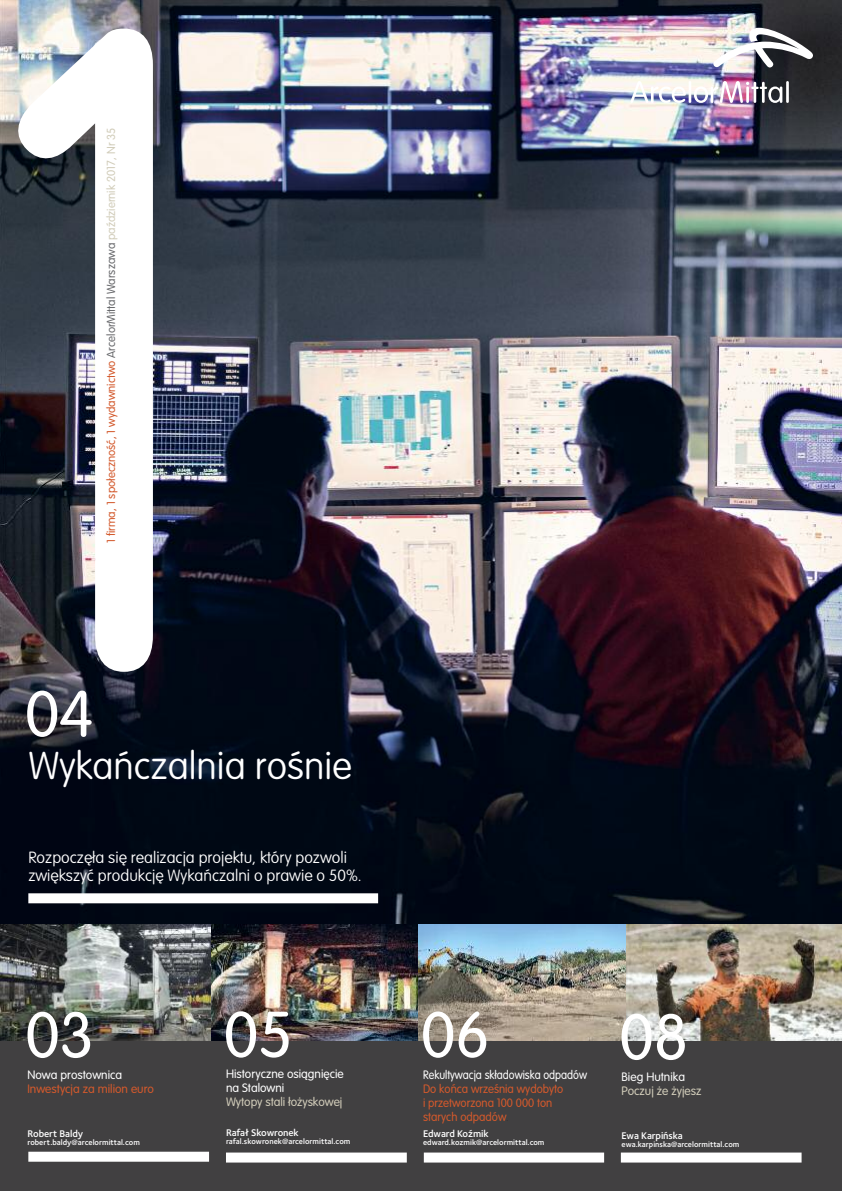
<style>
.page{position:relative;width:842px;height:1191px;background:#fff}
.page>*{position:absolute;margin:0;border:0;box-sizing:border-box;transform-origin:0 0}
.t1{font:300 64px "VAG Rounded Pl";color:#fff}
.t2{font:100 38px "VAG Rounded Pl";color:#fff}
.t3{font:100 16px/18px "VAG Rounded Pl";color:#fff}
.t4{font:300 12px/14px "VAG Rounded Pl";color:#d3592c;scale:.95 1}
.t5{font:300 12px/14px "VAG Rounded Pl";color:#fff}
.t6{font:300 12px "VAG Rounded Pl";letter-spacing:-.005em;color:#d1ccb9}
.t7{font:300 12px "VAG Rounded Pl";color:#fff;scale:.9 1}
.t8{font:300 12px "VAG Rounded Pl";color:#d3592c}
.t9{font:300 11.5px "VAG Rounded Pl";color:#d3592c}
.t10{font:10px "Foundry Sterling Demi CE";letter-spacing:-.01em;color:#fff}
.t11{font:8px "Foundry Sterling Demi CE";color:#fff}
.s1{color:#696a6d}
.s2{color:#d1ccb9}
.s3{font-family:"Foundry Sterling Book CE";font-weight:400;font-size:8.5px;color:#272627}
</style>
<div class="page">
<img style="left:0;top:0;width:842px;height:924px">
<div style="left:0;top:1035px;width:842px;height:156px;background:#414041"></div>
<svg style="left:713px;top:28px;width:100px;height:39px"></svg>
<hr style="left:689px;top:81px;width:2px;height:22px;background:#fff">
<svg style="left:630px;top:81px;width:56px;height:22px"></svg>
<hr style="left:786px;top:81px;width:3px;height:22px;background:#fff">
<img style="left:694px;top:81px;width:88px;height:22px">
<svg style="left:14px;top:29px;width:139px;height:643px"></svg>
<img style="left:0;top:924px;width:418px;height:116px">
<img style="left:418px;top:924px;width:209px;height:116px">
<img style="left:627px;top:924px;width:215px;height:116px">
<div style="left:28px;top:1151px;width:181px;height:10px;background:#fff"></div>
<div style="left:226px;top:1152px;width:181px;height:10px;background:#fff"></div>
<div style="left:424px;top:1152px;width:180px;height:10px;background:#fff"></div>
<div style="left:621px;top:1152px;width:180px;height:10px;background:#fff"></div>
<div style="left:28px;top:893px;width:350px;height:10px;background:#fff"></div>
<h3 class="t9" style="left:106px;top:543px;width:417px;rotate:-90deg">1 firma, 1 społeczność, 1 wydawnictwo <span class="s1">ArcelorMittal Warszawa</span> <span class="s2">październik 2017, Nr 35</span></h3>
<h1 class="t1" style="left:25px;top:687px;width:70px">04</h1>
<h2 class="t2" style="left:28px;top:749px;width:325px">Wykańczalnia rośnie</h2>
<h3 class="t3" style="left:28px;top:849px;width:335px">Rozpoczęła się realizacja projektu, który pozwoli zwiększyć produkcję Wykańczalni o prawie o 50%.</h3>
<h1 class="t1" style="left:25px;top:1008px;width:70px">03</h1>
<h3 class="t5" style="left:27px;top:1068px;width:96px">Nowa prostownica</h3>
<h3 class="t8" style="left:27px;top:1083px;width:128px">Inwestycja za milion euro</h3>
<p class="t10" style="left:27px;top:1127px;width:57px">Robert Baldy</p>
<p class="t11" style="left:27px;top:1137px;width:114px">robert.baldy@arcelormittal.com</p>
<h1 class="t1" style="left:224px;top:1007px;width:70px">05</h1>
<h3 class="t5" style="left:226px;top:1068px;width:119px">Historyczne osiągnięcie na Stalowni</h3>
<h3 class="t6" style="left:226px;top:1097px;width:118px">Wytopy stali łożyskowej</h3>
<p class="t10" style="left:226px;top:1127px;width:74px">Rafał Skowronek</p>
<p class="t11" style="left:226px;top:1137px;width:126px">rafal.skowronek@arcelormittal.com</p>
<h1 class="t1" style="left:421px;top:1008px;width:70px">06</h1>
<h3 class="t7" style="left:423px;top:1069px;width:184px">Rekultywacja składowiska odpadów</h3>
<h3 class="t4" style="left:423px;top:1082px;width:149px">Do końca września wydobyto i przetworzona 100 000 ton starych odpadów<span class="s3">.</span></h3>
<p class="t10" style="left:423px;top:1127px;width:67px">Edward Koźmik</p>
<p class="t11" style="left:423px;top:1137px;width:123px">edward.kozmik@arcelormittal.com</p>
<h1 class="t1" style="left:619px;top:1010px;width:70px">08</h1>
<h3 class="t5" style="left:621px;top:1070px;width:65px">Bieg Hutnika</h3>
<h3 class="t6" style="left:621px;top:1085px;width:81px">Poczuj że żyjesz</h3>
<p class="t10" style="left:621px;top:1129px;width:63px">Ewa Karpińska</p>
<p class="t11" style="left:621px;top:1139px;width:119px">ewa.karpinska@arcelormittal.com</p>
</div>
